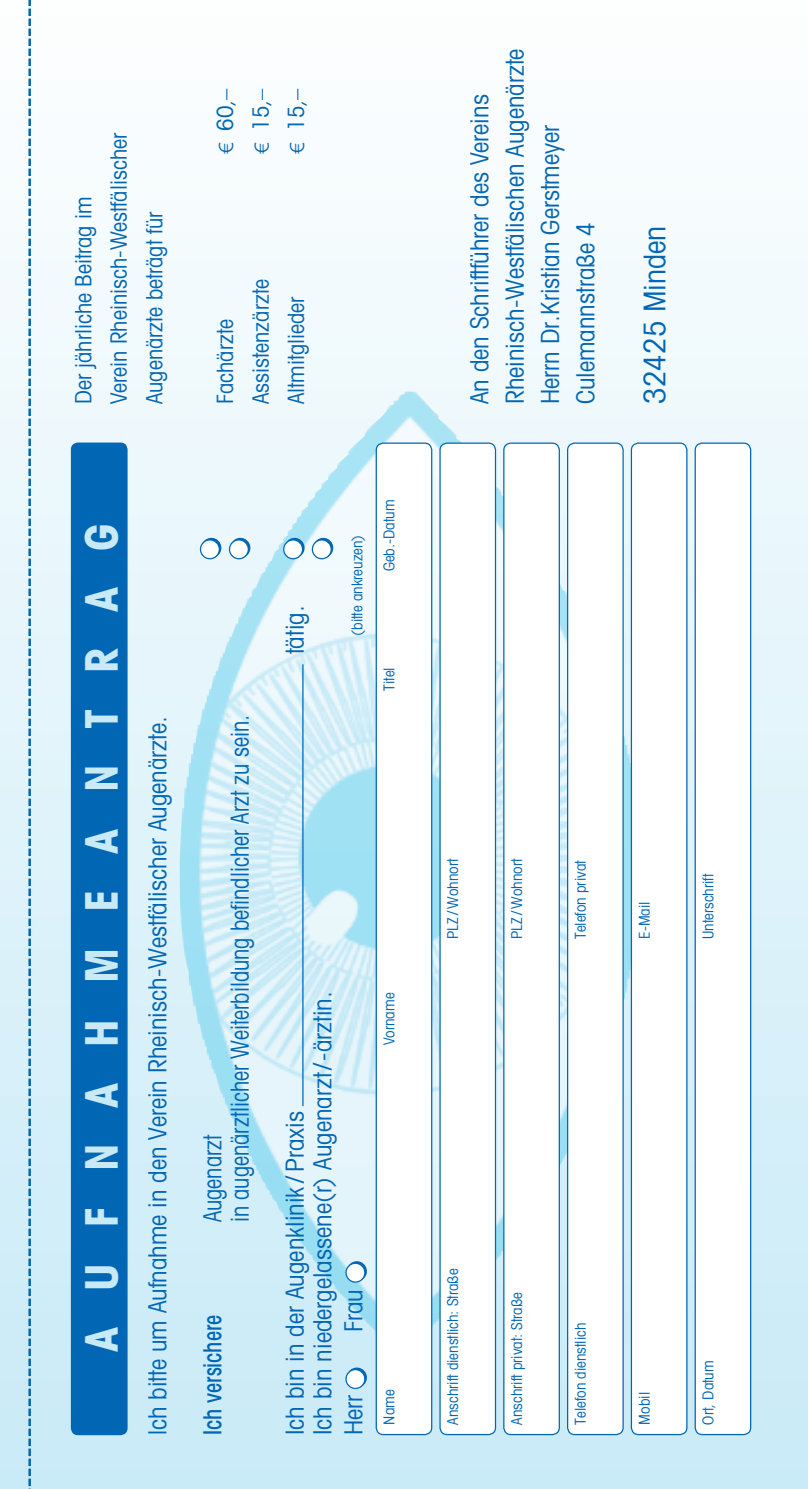
<style>
.page{position:relative;width:808px;height:1489px;background:#fff}
.page>*{position:absolute;margin:0;border:0;box-sizing:border-box;transform-origin:0 0}
.t1{font:700 condensed 45px "Avant Garde";letter-spacing:.8em;color:#c8eaf7}
.t2{font:condensed 30px "Avant Garde";color:#0166b3}
.t3{font:condensed 25px/35.5px "Avant Garde";color:#0166b3}
.t4{font:condensed 25px/27.5px "Avant Garde";color:#0166b3;scale:.9 1}
.t5{font:500 condensed 25px "Avant Garde";color:#0166b3;scale:.9 1}
.t6{font:condensed 22.5px/35.5px "Avant Garde";color:#0166b3}
.t7{font:condensed 15px "Avant Garde";color:#0166b3}
.s1{font-family:"Linotype Euro Font Ato F";font-stretch:normal;font-size:20px}
</style>
<div class="page">
<div style="left:0;top:0;width:808px;height:1488px;background:linear-gradient(to bottom,#fdfefe,#c6e9f7)"></div>
<img style="left:179px;top:391px;width:350px;height:954px">
<div style="left:71px;top:442px;width:57px;height:992px;background:#0166b3;border-radius:7px"></div>
<svg style="left:28px;top:0;width:3px;height:1488px;background:#549acd"></svg>
<div style="left:376px;top:443px;width:56px;height:991px;background:#fff;border-radius:7px"></div>
<div style="left:376px;top:442px;width:56px;height:992px;border:1px solid #0166b3;border-radius:7px"></div>
<div style="left:440px;top:443px;width:55px;height:991px;background:#fff;border-radius:7px"></div>
<div style="left:439px;top:442px;width:57px;height:992px;border:1px solid #0166b3;border-radius:7px"></div>
<div style="left:504px;top:443px;width:55px;height:991px;background:#fff;border-radius:7px"></div>
<div style="left:503px;top:442px;width:57px;height:992px;border:1px solid #0166b3;border-radius:7px"></div>
<div style="left:568px;top:443px;width:55px;height:991px;background:#fff;border-radius:7px"></div>
<div style="left:567px;top:442px;width:57px;height:992px;border:1px solid #0166b3;border-radius:7px"></div>
<div style="left:631px;top:443px;width:56px;height:991px;background:#fff;border-radius:7px"></div>
<div style="left:631px;top:442px;width:56px;height:992px;border:1px solid #0166b3;border-radius:7px"></div>
<div style="left:695px;top:443px;width:56px;height:991px;background:#fff;border-radius:7px"></div>
<div style="left:694px;top:442px;width:57px;height:992px;border:1px solid #0166b3;border-radius:7px"></div>
<hr style="left:302px;top:664px;width:1px;height:442px;background:#0166b3">
<svg style="left:202px;top:538px;width:19px;height:19px"></svg>
<div style="left:201px;top:538px;width:20px;height:20px;border:1px solid #0166b3;border-radius:50%"></div>
<div style="left:200px;top:540px;width:19px;height:18px;background:#fff;border-radius:50%"></div>
<div style="left:200px;top:539px;width:20px;height:20px;border:1px solid #0166b3;border-radius:50%"></div>
<svg style="left:231px;top:538px;width:19px;height:19px"></svg>
<div style="left:230px;top:538px;width:20px;height:20px;border:1px solid #0166b3;border-radius:50%"></div>
<div style="left:229px;top:540px;width:19px;height:18px;background:#fff;border-radius:50%"></div>
<div style="left:229px;top:539px;width:20px;height:20px;border:1px solid #0166b3;border-radius:50%"></div>
<div style="left:285px;top:538px;width:19px;height:19px;background:#0166b3;border-radius:50%"></div>
<div style="left:284px;top:538px;width:21px;height:20px;border:1px solid #0166b3;border-radius:50%"></div>
<div style="left:284px;top:540px;width:19px;height:18px;background:#fff;border-radius:50%"></div>
<div style="left:283px;top:539px;width:20px;height:20px;border:1px solid #0166b3;border-radius:50%"></div>
<svg style="left:314px;top:538px;width:19px;height:19px"></svg>
<div style="left:313px;top:538px;width:20px;height:20px;border:1px solid #0166b3;border-radius:50%"></div>
<div style="left:312px;top:540px;width:19px;height:18px;background:#fff;border-radius:50%"></div>
<div style="left:312px;top:539px;width:20px;height:20px;border:1px solid #0166b3;border-radius:50%"></div>
<svg style="left:347px;top:1367px;width:19px;height:19px"></svg>
<div style="left:347px;top:1367px;width:20px;height:20px;border:1px solid #0166b3;border-radius:50%"></div>
<svg style="left:346px;top:1369px;width:19px;height:19px"></svg>
<div style="left:345px;top:1368px;width:20px;height:20px;border:1px solid #0166b3;border-radius:50%"></div>
<svg style="left:347px;top:1261px;width:19px;height:19px"></svg>
<div style="left:347px;top:1261px;width:20px;height:20px;border:1px solid #0166b3;border-radius:50%"></div>
<div style="left:346px;top:1263px;width:19px;height:18px;background:#fff;border-radius:50%"></div>
<div style="left:345px;top:1262px;width:20px;height:20px;border:1px solid #0166b3;border-radius:50%"></div>
<p class="t6" style="left:65px;top:404px;width:273px;rotate:-90deg">Der jährliche Beitrag im<br>Verein Rheinisch-Westfälischer<br>Augenärzte beträgt für</p>
<p class="t6" style="left:207px;top:154px;width:68px;rotate:-90deg"><span class="s1">1</span> 60,–</p>
<p class="t6" style="left:242px;top:154px;width:68px;rotate:-90deg"><span class="s1">1</span> 15,–</p>
<p class="t6" style="left:278px;top:154px;width:68px;rotate:-90deg"><span class="s1">1</span> 15,–</p>
<p class="t6" style="left:207px;top:404px;width:86px;rotate:-90deg">Fachärzte</p>
<p class="t6" style="left:242px;top:404px;width:126px;rotate:-90deg">Assistenzärzte</p>
<p class="t6" style="left:278px;top:404px;width:109px;rotate:-90deg">Altmitglieder</p>
<h1 class="t1" style="left:73px;top:1351px;width:830px;rotate:-90deg">AUFNAHMEANTRAG</h1>
<p class="t4" style="left:143px;top:1434px;width:800px;rotate:-90deg">Ich bitte um Aufnahme in den Verein Rheinisch-Westfälischer Augenärzte.</p>
<p class="t4" style="left:198px;top:1222px;width:565px;rotate:-90deg">Augenarzt<br>in augenärztlicher Weiterbildung befindlicher Arzt zu sein.</p>
<p class="t5" style="left:197px;top:1434px;width:135px;rotate:-90deg">Ich versichere</p>
<p class="t3" style="left:277px;top:654px;width:50px;rotate:-90deg">tätig.</p>
<p class="t7" style="left:348px;top:635px;width:102px;rotate:-90deg">(bitte ankreuzen)</p>
<p class="t7" style="left:380px;top:571px;width:73px;rotate:-90deg">Geb.-Datum</p>
<p class="t7" style="left:380px;top:690px;width:25px;rotate:-90deg">Titel</p>
<p class="t3" style="left:306px;top:1434px;width:445px;line-height:31px;rotate:-90deg">Ich bin niedergelassene(r) Augenarzt/-ärztin.<br>Herr</p>
<p class="t3" style="left:277px;top:1434px;width:326px;rotate:-90deg">Ich bin in der Augenklinik/ Praxis</p>
<p class="t3" style="left:335px;top:1332px;width:45px;rotate:-90deg">Frau</p>
<p class="t7" style="left:380px;top:1045px;width:54px;rotate:-90deg">Vorname</p>
<p class="t7" style="left:380px;top:1424px;width:36px;rotate:-90deg">Name</p>
<p class="t3" style="left:461px;top:404px;width:357px;rotate:-90deg">An den Schriftführer des Vereins<br>Rheinisch-Westfälischen Augenärzte<br>Herrn Dr.Kristian Gerstmeyer<br>Culemannstraße 4</p>
<p class="t2" style="left:636px;top:404px;width:180px;rotate:-90deg">32425 Minden</p>
<p class="t7" style="left:444px;top:938px;width:82px;rotate:-90deg">PLZ/ Wohnort</p>
<p class="t7" style="left:507px;top:938px;width:82px;rotate:-90deg">PLZ/ Wohnort</p>
<p class="t7" style="left:571px;top:938px;width:80px;rotate:-90deg">Telefon privat</p>
<p class="t7" style="left:635px;top:938px;width:39px;rotate:-90deg">E-Mail</p>
<p class="t7" style="left:699px;top:938px;width:67px;rotate:-90deg">Unterschrift</p>
<p class="t7" style="left:444px;top:1424px;width:157px;rotate:-90deg">Anschrift dienstlich: Straße</p>
<p class="t7" style="left:507px;top:1424px;width:134px;rotate:-90deg">Anschrift privat: Straße</p>
<p class="t7" style="left:571px;top:1424px;width:103px;rotate:-90deg">Telefon dienstlich</p>
<p class="t7" style="left:635px;top:1424px;width:34px;rotate:-90deg">Mobil</p>
<p class="t7" style="left:699px;top:1424px;width:66px;rotate:-90deg">Ort, Datum</p>
</div>
